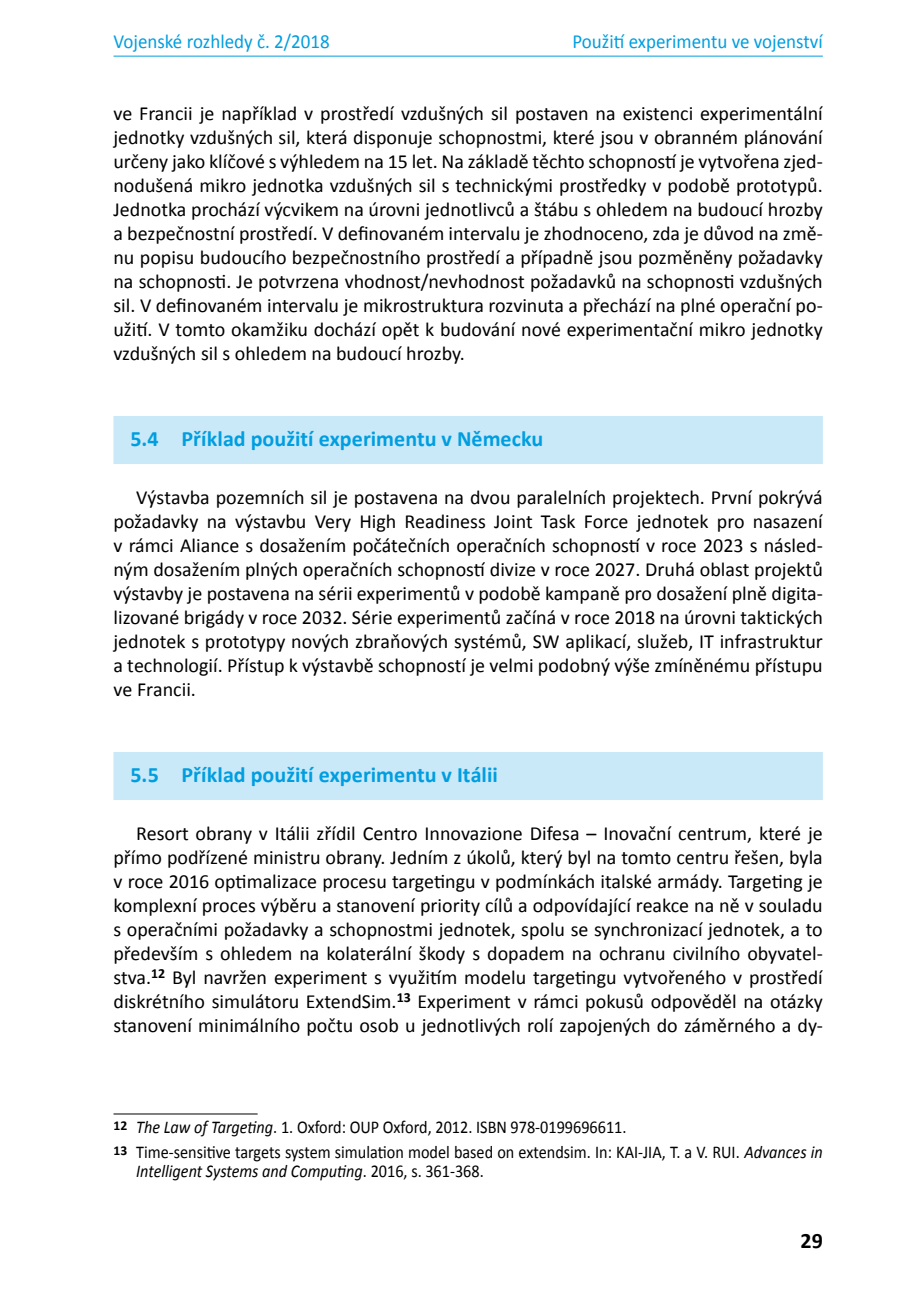
<style>
.page{position:relative;width:908px;height:1304px;background:#fff}
.page>*{position:absolute;margin:0;border:0;box-sizing:border-box;transform-origin:0 0}
.t1{font:700 22px "Calibri";color:#009ee0}
.t2{font:700 22px "Calibri";color:#000}
.t3{font:20px/24px "Calibri";color:#000;text-align:justify}
.t4{font:20px "Calibri";color:#009ee0;scale:.95 1}
.t5{font:18px/25px "Calibri";color:#000;scale:.9 1}
.t6{font:italic 18px "Calibri";color:#000;scale:.9 1}
.s1{font-style:italic}
.s2{font-style:normal}
</style>
<div class="page">
<hr style="left:113px;top:56px;width:709px;height:1px;background:#009ee0">
<div style="left:113px;top:416px;width:709px;height:48px;background:#c9e9f8"></div>
<div style="left:113px;top:752px;width:709px;height:48px;background:#c9e9f8"></div>
<hr style="left:113px;top:1113px;width:144px;height:1px;background:#000">
<p class="t4" style="left:113px;top:29px;width:229px">Vojenské rozhledy č. 2/2018</p>
<p class="t4" style="left:572px;top:29px;width:265px">Použití experimentu ve vojenství</p>
<p class="t3" style="left:113px;top:101px;width:710px">ve Francii je například v prostředí vzdušných sil postaven na existenci experimentální jednotky vzdušných sil, která disponuje schopnostmi, které jsou v obranném plánování určeny jako klíčové s výhledem na 15 let. Na základě těchto schopností je vytvořena zjed&shy;nodušená mikro jednotka vzdušných sil s technickými prostředky v podobě prototypů.<br>Jednotka prochází výcvikem na úrovni jednotlivců a štábu s ohledem na budoucí hrozby a bezpečnostní prostředí. V definovaném intervalu je zhodnoceno, zda je důvod na změ&shy;nu popisu budoucího bezpečnostního prostředí a případně jsou pozměněny požadavky na schopnosti. Je potvrzena vhodnost/nevhodnost požadavků na schopnosti vzdušných sil. V definovaném intervalu je mikrostruktura rozvinuta a přechází na plné operační po&shy;užití. V tomto okamžiku dochází opět k budování nové experimentační mikro jednotky vzdušných sil s ohledem na budoucí hrozby.</p>
<p class="t1" style="left:130px;top:425px;width:414px">5.4 Příklad použití experimentu v Německu</p>
<p class="t3" style="left:113px;top:485px;width:710px;text-indent:23px">Výstavba pozemních sil je postavena na dvou paralelních projektech. První pokrývá požadavky na výstavbu Very High Readiness Joint Task Force jednotek pro nasazení v rámci Aliance s dosažením počátečních operačních schopností v roce 2023 s násled&shy;ným dosažením plných operačních schopností divize v roce 2027. Druhá oblast projektů výstavby je postavena na sérii experimentů v podobě kampaně pro dosažení plně digita&shy;lizované brigády v roce 2032. Série experimentů začíná v roce 2018 na úrovni taktických jednotek s prototypy nových zbraňových systémů, SW aplikací, služeb, IT infrastruktur a technologií. Přístup k výstavbě schopností je velmi podobný výše zmíněnému přístupu ve Francii.</p>
<p class="t1" style="left:130px;top:761px;width:369px">5.5 Příklad použití experimentu v Itálii</p>
<p class="t3" style="left:113px;top:821px;width:710px;text-indent:23px">Resort obrany v Itálii zřídil Centro Innovazione Difesa – Inovační centrum, které je přímo podřízené ministru obrany. Jedním z úkolů, který byl na tomto centru řešen, byla v roce 2016 optimalizace procesu targetingu v podmínkách italské armády. Targeting je komplexní proces výběru a stanovení priority cílů a odpovídající reakce na ně v souladu s operačními požadavky a schopnostmi jednotek, spolu se synchronizací jednotek, a to především s ohledem na kolaterální škody s dopadem na ochranu civilního obyvatel&shy;stva.<sup>12</sup> Byl navržen experiment s využitím modelu targetingu vytvořeného v prostředí diskrétního simulátoru ExtendSim.<sup>13</sup> Experiment v rámci pokusů odpověděl na otázky stanovení minimálního počtu osob u jednotlivých rolí zapojených do záměrného a dy-</p>
<p class="t5" style="left:113px;top:1115px;width:789px"><sup>12</sup> <span class="s1">The Law of Targeting</span>. 1. Oxford: OUP Oxford, 2012. ISBN 978-0199696611.<br><sup>13</sup> Time-sensitive targets system simulation model based on extendsim. In: KAI-JIA, T. a V. RUI. <span class="s1">Advances in</span></p>
<p class="t6" style="left:136px;top:1159px;width:387px">Intelligent Systems and Computing<span class="s2">. 2016, s. 361-368.</span></p>
<p class="t2" style="left:800px;top:1227px;width:24px">29</p>
</div>
